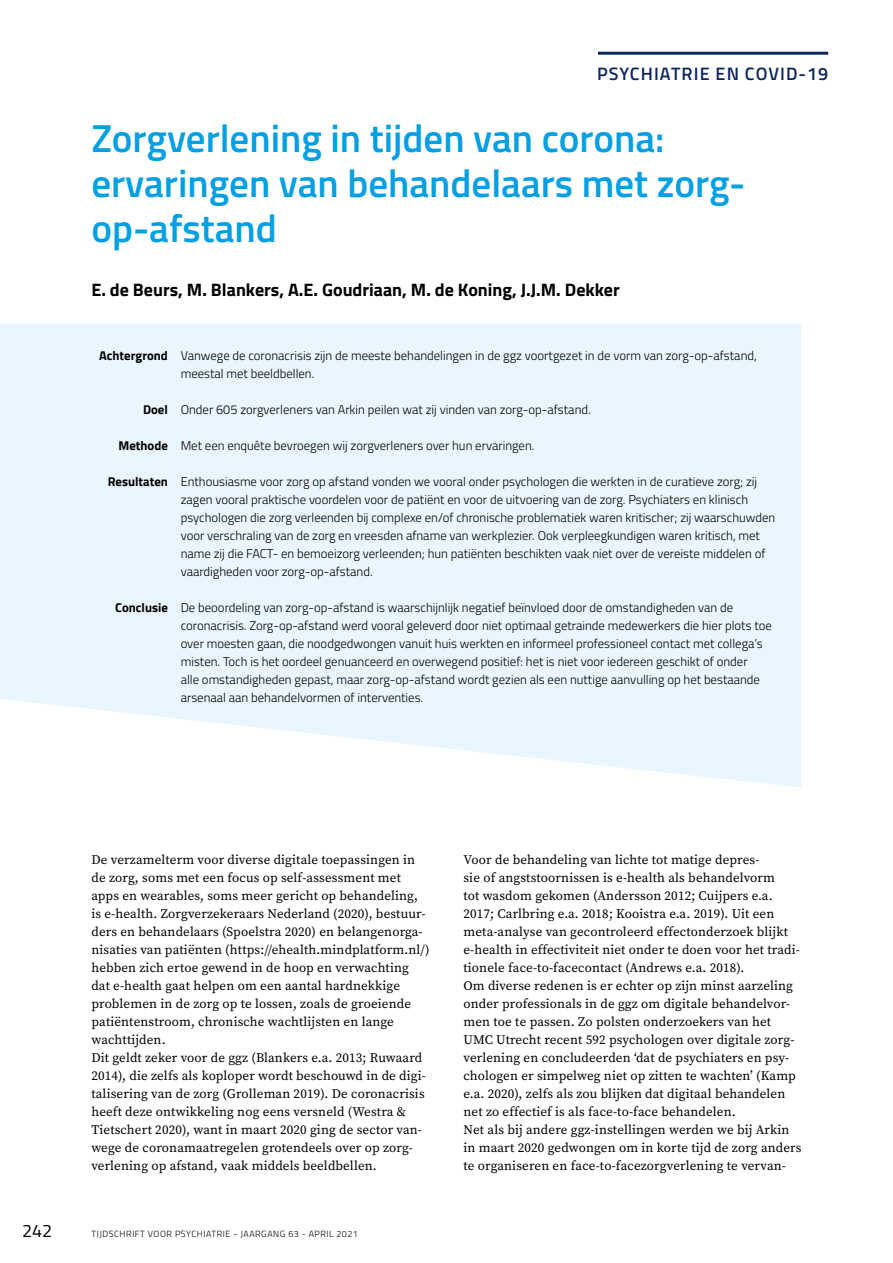
<style>
.page{position:relative;width:893px;height:1263px;background:#fff}
.page>*{position:absolute;margin:0;border:0;box-sizing:border-box;transform-origin:0 0}
.t1{font:600 39px/45px "Titillium Web";color:#009fe3}
.t2{font:700 18px "Titillium Web";color:#000}
.t3{font:600 18px "Titillium Web";letter-spacing:.06em;color:#0f265c}
.t4{font:18px "Titillium Web";color:#000}
.t5{font:13.2px/18px "Source Serif Variable";letter-spacing:.01em;color:#000}
.t6{font:300 12.75px/18px "Titillium Web";color:#000}
.t7{font:300 9px "Titillium Web";letter-spacing:.06em;color:#000}
.s1{font-weight:700}
</style>
<div class="page">
<svg style="left:0;top:324px;width:801px;height:464px;background:#ecf6fe"></svg>
<hr style="left:598px;top:52px;width:230px;height:3px;background:#0f265c">
<h2 class="t3" style="left:597px;top:60px;width:233px">PSYCHIATRIE EN COVID-19</h2>
<h1 class="t1" style="left:91px;top:114px;width:656px">Zorgverlening in tijden van corona: ervaringen van behandelaars met zorg&shy;op-afstand</h1>
<h2 class="t2" style="left:91px;top:276px;width:530px">E. de Beurs, M. Blankers, A.E. Goudriaan, M. de Koning, J.J.M. Dekker</h2>
<p class="t6" style="left:181px;top:346px;width:578px;text-indent:-81px"><span class="s1">Achtergrond</span> Vanwege de coronacrisis zijn de meeste behandelingen in de ggz voortgezet in de vorm van zorg-op-afstand, meestal met beeldbellen.</p>
<p class="t6" style="left:143px;top:400px;width:449px"><span class="s1">Doel</span> Onder 605 zorgverleners van Arkin peilen wat zij vinden van zorg-op-afstand.</p>
<p class="t6" style="left:119px;top:436px;width:417px"><span class="s1">Methode</span> Met een enquête bevroegen wij zorgverleners over hun ervaringen.</p>
<p class="t6" style="left:181px;top:472px;width:596px;text-indent:-73px"><span class="s1">Resultaten</span> Enthousiasme voor zorg op afstand vonden we vooral onder psychologen die werkten in de curatieve zorg; zij zagen vooral praktische voordelen voor de patiënt en voor de uitvoering van de zorg. Psychiaters en klinisch psychologen die zorg verleenden bij complexe en/of chronische problematiek waren kritischer; zij waarschuwden voor verschraling van de zorg en vreesden afname van werkplezier. Ook verpleegkundigen waren kritisch, met name zij die FACT- en bemoeizorg verleenden; hun patiënten beschikten vaak niet over de vereiste middelen of vaardigheden voor zorg-op-afstand.</p>
<p class="t6" style="left:181px;top:598px;width:593px;text-indent:-65px"><span class="s1">Conclusie</span> De beoordeling van zorg-op-afstand is waarschijnlijk negatief beïnvloed door de omstandigheden van de coronacrisis. Zorg-op-afstand werd vooral geleverd door niet optimaal getrainde medewerkers die hier plots toe over moesten gaan, die noodgedwongen vanuit huis werkten en informeel professioneel contact met collega’s misten. Toch is het oordeel genuanceerd en overwegend positief: het is niet voor iedereen geschikt of onder<br>alle omstandigheden gepast, maar zorg-op-afstand wordt gezien als een nuttige aanvulling op het bestaande arsenaal aan behandelvormen of interventies.</p>
<p class="t5" style="left:91px;top:851px;width:340px">De verzamelterm voor diverse digitale toepassingen in de zorg, soms met een focus op self-assessment met apps en wearables, soms meer gericht op behandeling, is e-health. Zorgverzekeraars Nederland (2020), bestuur&shy;ders en behandelaars (Spoelstra 2020) en belangenorga&shy;nisaties van patiënten (https://ehealth.mindplatform.nl/) hebben zich ertoe gewend in de hoop en verwachting dat e-health gaat helpen om een aantal hardnekkige problemen in de zorg op te lossen, zoals de groeiende patiëntenstroom, chronische wachtlijsten en lange wachttijden.<br>Dit geldt zeker voor de ggz (Blankers e.a. 2013; Ruwaard 2014), die zelfs als koploper wordt beschouwd in de digi&shy;talisering van de zorg (Grolleman 2019). De coronacrisis heeft deze ontwikkeling nog eens versneld (Westra &amp; Tietschert 2020), want in maart 2020 ging de sector van&shy;wege de coronamaatregelen grotendeels over op zorg&shy;verlening op afstand, vaak middels beeldbellen.</p>
<p class="t5" style="left:463px;top:851px;width:340px">Voor de behandeling van lichte tot matige depres-<br>sie of angststoornissen is e-health als behandelvorm<br>tot wasdom gekomen (Andersson 2012; Cuijpers e.a.<br>2017; Carlbring e.a. 2018; Kooistra e.a. 2019). Uit een meta-analyse van gecontroleerd effectonderzoek blijkt e-health in effectiviteit niet onder te doen voor het tradi&shy;tionele face-to-facecontact (Andrews e.a. 2018).<br>Om diverse redenen is er echter op zijn minst aarzeling onder professionals in de ggz om digitale behandelvor&shy;men toe te passen. Zo polsten onderzoekers van het UMC Utrecht recent 592 psychologen over digitale zorg&shy;verlening en concludeerden ‘dat de psychiaters en psy&shy;chologen er simpelweg niet op zitten te wachten’ (Kamp e.a. 2020), zelfs als zou blijken dat digitaal behandelen net zo effectief is als face-to-face behandelen.<br>Net als bij andere ggz-instellingen werden we bij Arkin in maart 2020 gedwongen om in korte tijd de zorg anders te organiseren en face-to-facezorgverlening te vervan-</p>
<h2 class="t4" style="left:22px;top:1218px;width:32px">242</h2>
<p class="t7" style="left:91px;top:1228px;width:268px">TIJDSCHRIFT VOOR PSYCHIATRIE - JAARGANG 63 - APRIL 2021</p>
</div>
